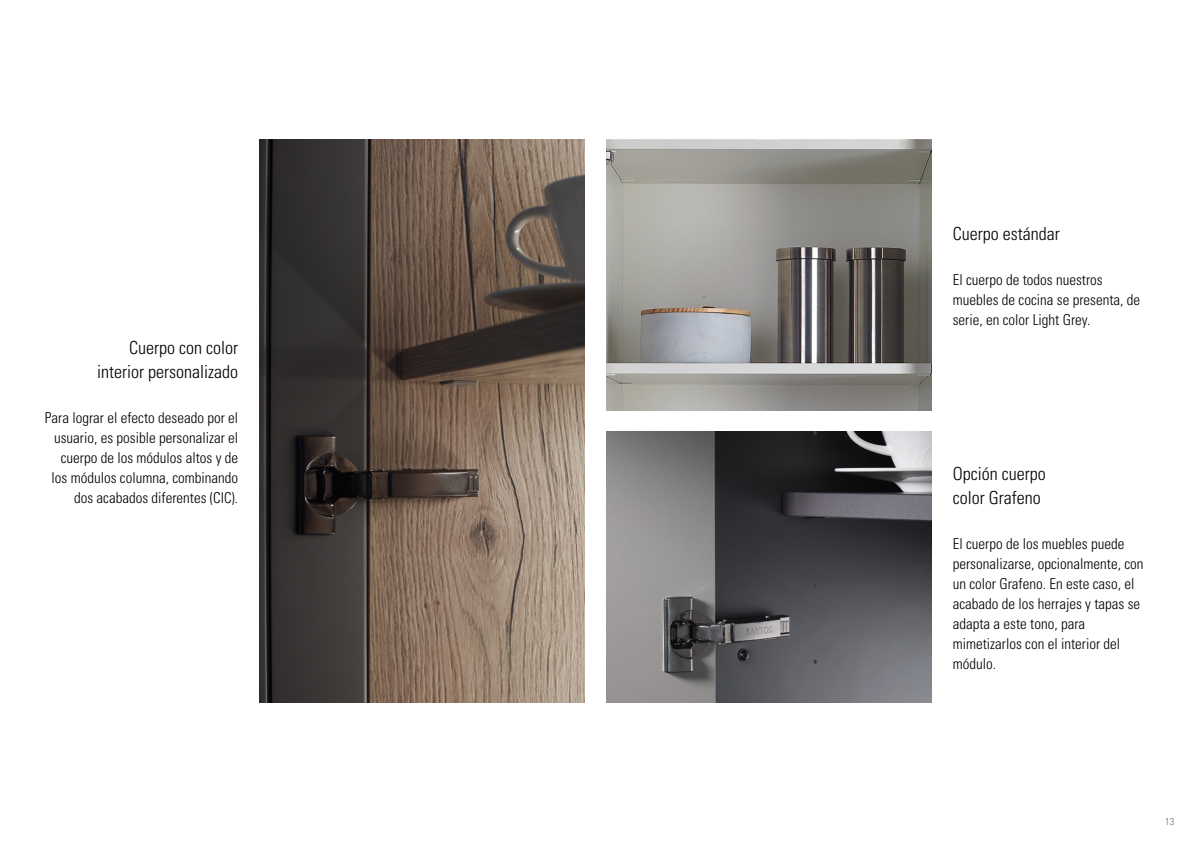
<style>
.page{position:relative;width:1191px;height:842px;background:#fff}
.page>*{position:absolute;margin:0;border:0;box-sizing:border-box;transform-origin:0 0}
.t1{font:300 condensed 18px/24px "Univers";color:#000;text-align:right}
.t2{font:300 condensed 15px/20px "Univers";color:#000}
.t3{font:300 condensed 10px "Univers";color:#706f6f}
</style>
<div class="page">
<img style="left:606px;top:432px;width:325px;height:270px">
<img style="left:606px;top:140px;width:325px;height:270px">
<img style="left:259px;top:140px;width:326px;height:562px">
<p class="t1" style="left:97px;top:335px;width:142px">Cuerpo con color interior personalizado</p>
<p class="t2" style="left:45px;top:407px;width:195px;text-align:right">Para lograr el efecto deseado por el usuario, es posible personalizar el cuerpo de los módulos altos y de los módulos columna, combinando dos acabados diferentes (CIC).</p>
<p class="t1" style="left:952px;top:221px;width:108px">Cuerpo estándar</p>
<p class="t2" style="left:952px;top:269px;width:189px">El cuerpo de todos nuestros muebles de cocina se presenta, de serie, en color Light Grey.</p>
<p class="t1" style="left:952px;top:461px;width:94px;text-align:left">Opción cuerpo color Grafeno</p>
<p class="t2" style="left:952px;top:533px;width:192px">El cuerpo de los muebles puede personalizarse, opcionalmente, con un color Grafeno. En este caso, el acabado de los herrajes y tapas se adapta a este tono, para mimetizarlos con el interior del módulo.</p>
<p class="t3" style="left:1165px;top:815px;width:10px">13</p>
</div>
